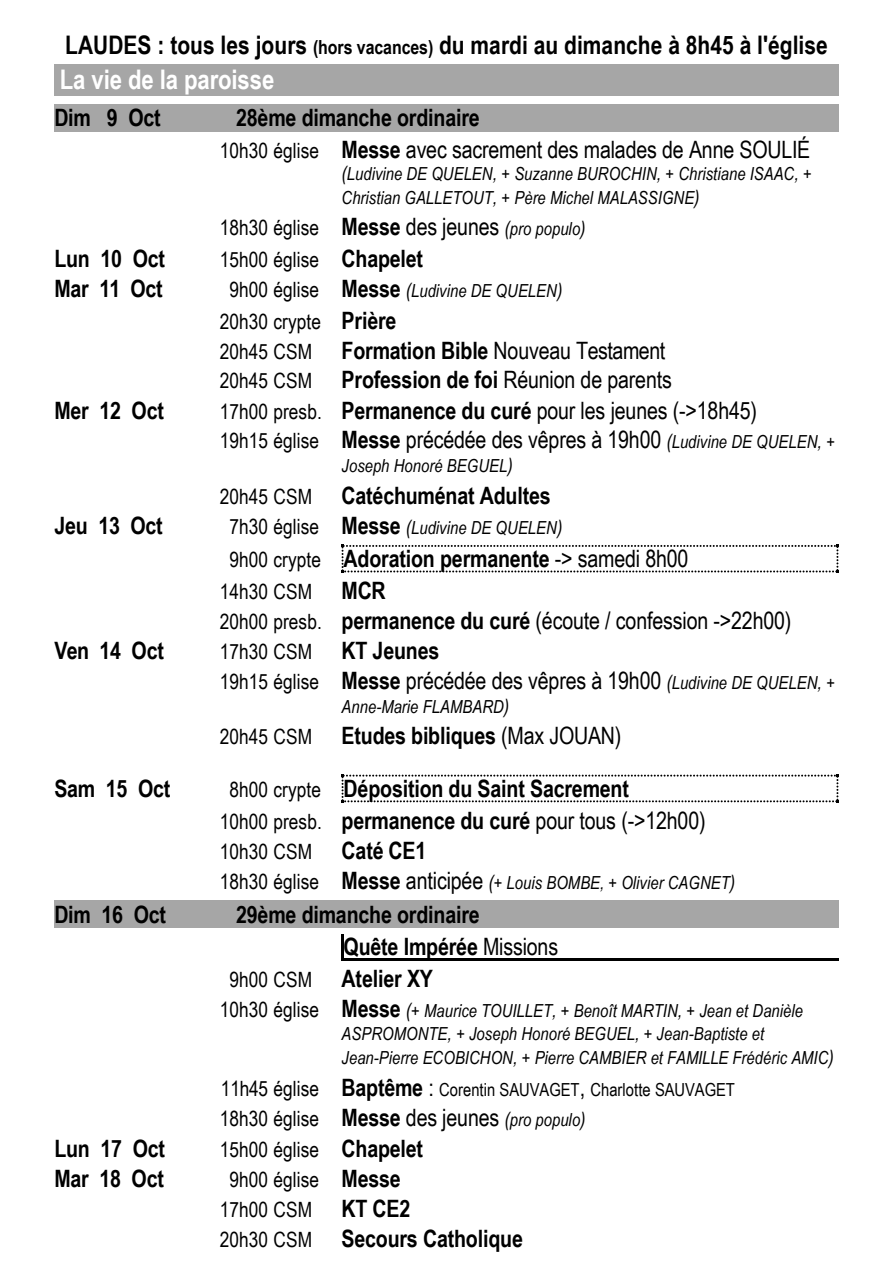
<style>
.page{position:relative;width:893px;height:1263px;background:#fff}
.page>*{position:absolute;margin:0;border:0;box-sizing:border-box;transform-origin:0 0}
.t1{font:700 27px "Arial Narrow";letter-spacing:-.005em;color:#fff}
.t2{font:700 25.5px "Arial Narrow";color:#000}
.t3{font:24px/29.8px "Arial Narrow";letter-spacing:-.01em;color:#000}
.t4{font:700 24px/32.1px "Arial Narrow";letter-spacing:-.01em;color:#000}
.t5{font:21px/29.8px "Arial Narrow";letter-spacing:.005em;color:#000;text-align:center}
.t6{font:italic 18px/23.5px "Arial Narrow";letter-spacing:.005em;color:#000}
.t7{font:18px "Arial Narrow";letter-spacing:.005em;color:#000}
.s1{font-size:19.5px}
.s2{font-weight:700}
.s3{font-size:21px}
.s4{font-weight:700;font-size:24px}
.s5{font-size:24px}
.s6{font-style:italic;font-size:19.5px}
.s7{font-style:italic;font-size:18px}
.s8{font-style:normal;font-size:21px}
.s9{font-weight:700;font-style:normal;font-size:24px}
.s10{font-weight:400;font-size:21px}
.s11{font-weight:400}
.s12{font-style:normal;font-size:24px}
</style>
<div class="page">
<div style="left:54px;top:64px;width:784px;height:31px;background:#a6a6a6"></div>
<div style="left:54px;top:104px;width:161px;height:28px;background:#a6a6a6"></div>
<div style="left:215px;top:104px;width:623px;height:28px;background:#a6a6a6"></div>
<svg style="left:341px;top:545px;width:497px;height:28px"></svg>
<svg style="left:341px;top:775px;width:497px;height:27px"></svg>
<div style="left:54px;top:900px;width:161px;height:28px;background:#a6a6a6"></div>
<div style="left:215px;top:900px;width:623px;height:28px;background:#a6a6a6"></div>
<hr style="left:343px;top:958px;width:495px;height:2px;background:#000">
<hr style="left:341px;top:935px;width:2px;height:23px;background:#000">
<h2 class="t2" style="left:65px;top:36px;width:764px">LAUDES : tous les jours <span class="s1">(hors vacances)</span> du mardi au dimanche à 8h45 à l'église</h2>
<h1 class="t1" style="left:60px;top:70px;width:216px">La vie de la paroisse</h1>
<h3 class="t4" style="left:54px;top:104px;width:108px">Dim 9 Oct</h3>
<h3 class="t3" style="left:220px;top:104px;width:592px;line-height:32.1px;text-indent:17px"><span class="s2">28ème dimanche ordinaire<br></span><span class="s3">10h30 église</span> <span class="s2">Messe</span> avec sacrement des malades de Anne SOULIÉ</h3>
<p class="t6" style="left:341px;top:164px;width:471px"><span class="s1">(</span>Ludivine DE QUELEN<span class="s1">,</span> + Suzanne BUROCHIN<span class="s1">,</span> + Christiane ISAAC<span class="s1">,</span> +<br>Christian GALLETOUT<span class="s1">,</span> + Père Michel MALASSIGNE<span class="s1">)</span></p>
<p class="t5" style="left:220px;top:215px;width:367px">18h30 église <span class="s4">Messe</span> <span class="s5">des jeunes</span> <span class="s6">(</span><span class="s7">pro populo</span><span class="s6">)</span></p>
<h3 class="t4" style="left:54px;top:245px;width:112px">Lun 10 Oct</h3>
<p class="t5" style="left:220px;top:247px;width:205px">15h00 église <span class="s4">Chapelet</span></p>
<h3 class="t4" style="left:54px;top:275px;width:110px">Mar 11 Oct</h3>
<p class="t6" style="left:229px;top:281px;width:334px"><span class="s8">9h00 église</span> <span class="s9">Messe</span> <span class="s1">(</span>Ludivine DE QUELEN<span class="s1">)</span></p>
<p class="t5" style="left:220px;top:308px;width:178px">20h30 crypte <span class="s4">Prière</span></p>
<h3 class="t3" style="left:220px;top:337px;width:453px"><span class="s3">20h45 CSM</span> <span class="s2">Formation Bible</span> Nouveau Testament<br><span class="s3">20h45 CSM</span> <span class="s2">Profession de foi</span> Réunion de parents</h3>
<h3 class="t4" style="left:54px;top:396px;width:111px">Mer 12 Oct</h3>
<h3 class="t3" style="left:220px;top:397px;width:617px"><span class="s3">17h00 presb.</span> <span class="s2">Permanence du curé</span> pour les jeunes (-&gt;18h45)<br><span class="s3">19h15 église</span> <span class="s2">Messe</span> précédée des vêpres à 19h00 <span class="s6">(</span><span class="s7">Ludivine DE QUELEN</span><span class="s6">,</span> <span class="s7">+</span></h3>
<p class="t6" style="left:341px;top:456px;width:172px">Joseph Honoré BEGUEL<span class="s1">)</span></p>
<h3 class="t4" style="left:220px;top:482px;width:332px"><span class="s10">20h45 CSM</span> Catéchuménat Adultes</h3>
<h3 class="t4" style="left:54px;top:511px;width:110px">Jeu 13 Oct</h3>
<p class="t6" style="left:229px;top:517px;width:334px"><span class="s8">7h30 église</span> <span class="s9">Messe</span> <span class="s1">(</span>Ludivine DE QUELEN<span class="s1">)</span></p>
<h3 class="t4" style="left:229px;top:545px;width:460px"><span class="s10">9h00 crypte</span> Adoration permanente <span class="s11">-&gt; samedi 8h00</span></h3>
<p class="t5" style="left:220px;top:579px;width:167px">14h30 CSM <span class="s4">MCR</span></p>
<h3 class="t3" style="left:220px;top:608px;width:573px"><span class="s3">20h00 presb.</span> <span class="s2">permanence du curé</span> (écoute / confession -&gt;22h00)</h3>
<h3 class="t4" style="left:54px;top:637px;width:111px">Ven 14 Oct</h3>
<p class="t5" style="left:220px;top:639px;width:221px">17h30 CSM <span class="s4">KT Jeunes</span></p>
<h3 class="t3" style="left:220px;top:668px;width:617px"><span class="s3">19h15 église</span> <span class="s2">Messe</span> précédée des vêpres à 19h00 <span class="s6">(</span><span class="s7">Ludivine DE QUELEN</span><span class="s6">,</span> <span class="s7">+</span></h3>
<p class="t6" style="left:341px;top:696px;width:169px">Anne-Marie FLAMBARD<span class="s1">)</span></p>
<h3 class="t4" style="left:220px;top:722px;width:403px"><span class="s10">20h45 CSM</span> Etudes bibliques <span class="s11">(Max JOUAN)</span></h3>
<h3 class="t4" style="left:54px;top:775px;width:117px">Sam 15 Oct</h3>
<h3 class="t4" style="left:220px;top:775px;width:487px;text-indent:10px"><span class="s10">8h00 crypte</span> Déposition du Saint Sacrement<br><span class="s10">10h00 presb.</span> permanence du curé <span class="s11">pour tous (-&gt;12h00)</span></h3>
<p class="t5" style="left:220px;top:839px;width:208px">10h30 CSM <span class="s4">Caté CE1</span></p>
<p class="t6" style="left:220px;top:873px;width:517px"><span class="s8">18h30 église</span> <span class="s9">Messe</span> <span class="s12">anticipée</span> <span class="s1">(</span>+ Louis BOMBE, + Olivier CAGNET<span class="s1">)</span></p>
<h3 class="t4" style="left:54px;top:901px;width:113px">Dim 16 Oct</h3>
<h3 class="t4" style="left:236px;top:901px;width:245px">29ème dimanche ordinaire</h3>
<h3 class="t4" style="left:343px;top:933px;width:216px">Quête Impérée <span class="s11">Missions</span></h3>
<h3 class="t4" style="left:229px;top:965px;width:205px"><span class="s10">9h00 CSM</span> Atelier XY</h3>
<p class="t6" style="left:341px;top:1001px;width:494px;text-indent:-122px"><span class="s8">10h30 église</span> <span class="s9">Messe</span> <span class="s1">(</span>+ Maurice TOUILLET<span class="s1">,</span> + Benoît MARTIN<span class="s1">,</span> + Jean et Danièle<br>ASPROMONTE<span class="s1">,</span> + Joseph Honoré BEGUEL<span class="s1">,</span> + Jean-Baptiste et<br>Jean-Pierre ECOBICHON<span class="s1">,</span> + Pierre CAMBIER et FAMILLE Frédéric AMIC<span class="s1">)</span></p>
<p class="t7" style="left:221px;top:1083px;width:515px"><span class="s3">11h45 église</span> <span class="s4">Baptême</span> <span class="s5">:</span> Corentin SAUVAGET<span class="s5">,</span> Charlotte SAUVAGET</p>
<p class="t5" style="left:220px;top:1105px;width:367px">18h30 église <span class="s4">Messe</span> <span class="s5">des jeunes</span> <span class="s6">(</span><span class="s7">pro populo</span><span class="s6">)</span></p>
<h3 class="t4" style="left:54px;top:1135px;width:112px">Lun 17 Oct</h3>
<p class="t5" style="left:220px;top:1137px;width:205px">15h00 église <span class="s4">Chapelet</span></p>
<h3 class="t4" style="left:54px;top:1165px;width:111px">Mar 18 Oct</h3>
<p class="t5" style="left:220px;top:1167px;width:192px">9h00 église <span class="s4">Messe<br></span>17h00 CSM <span class="s4">KT CE2</span></p>
<h3 class="t4" style="left:220px;top:1225px;width:305px"><span class="s10">20h30 CSM</span> Secours Catholique</h3>
</div>
